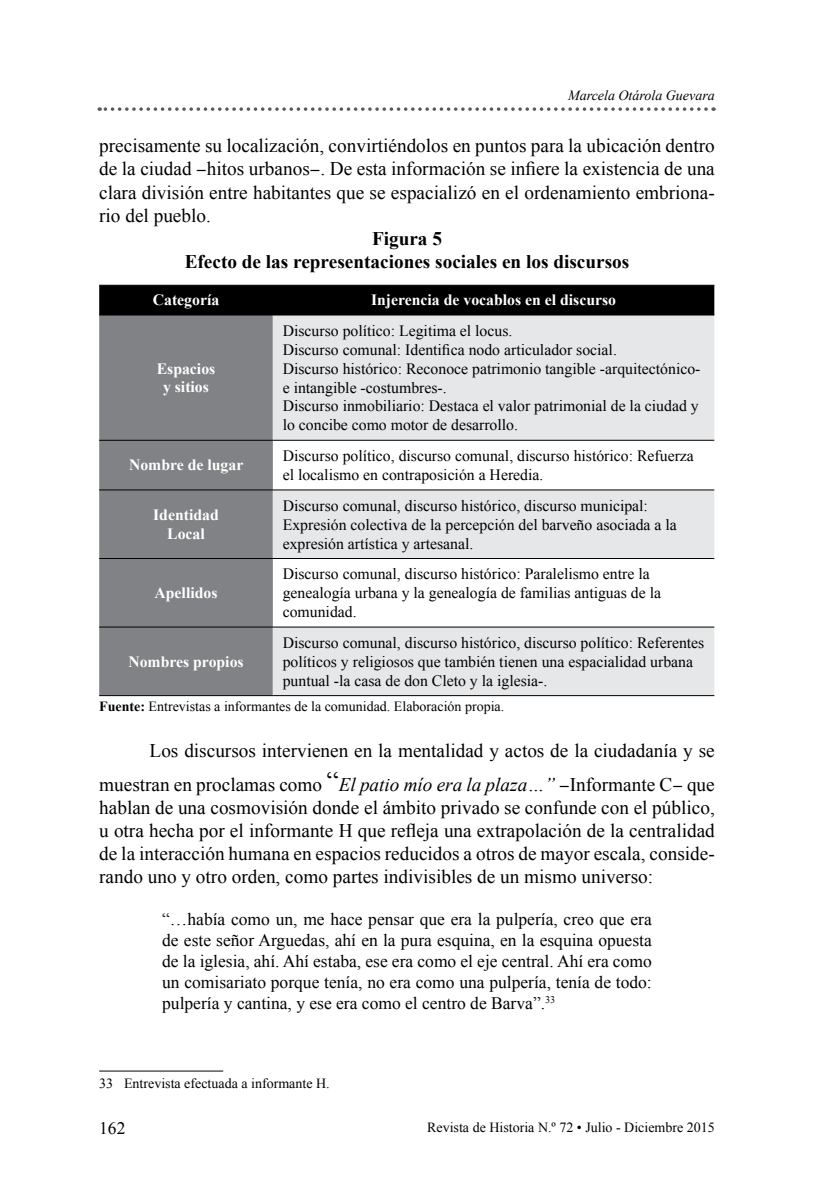
<style>
.page{position:relative;width:819px;height:1197px;background:#fff}
.page>*{position:absolute;margin:0;border:0;box-sizing:border-box;transform-origin:0 0}
.t1{font:19.25px/23.1px "Times New Roman";color:#000;text-align:justify}
.t2{font:700 19.25px/23.1px "Times New Roman";color:#000;text-align:center}
.t3{font:17.5px/21px "Times New Roman";color:#000;text-align:justify}
.t4{font:15.75px/18.9px "Times New Roman";color:#000}
.t5{font:700 15.75px/18.9px "Times New Roman";color:#fff;text-align:center}
.t6{font:14px "Times New Roman";color:#000}
.t7{font:italic 14px "Times New Roman";color:#000}
.s1{font-weight:700}
.s2{font-size:28px}
.s3{font-style:italic}
</style>
<div class="page">
<svg style="left:99px;top:107px;width:607px;height:4px"></svg>
<div style="left:99px;top:286px;width:615px;height:29px;background:#000"></div>
<div style="left:99px;top:316px;width:174px;height:379px;background:#808285"></div>
<svg style="left:273px;top:316px;width:441px;height:379px;fill:#e6e7e8"></svg>
<hr style="left:99px;top:285px;width:174px;height:1px;background:#000">
<hr style="left:273px;top:285px;width:441px;height:1px;background:#000">
<hr style="left:99px;top:315px;width:174px;height:1px;background:#000">
<hr style="left:273px;top:315px;width:441px;height:1px;background:#000">
<hr style="left:99px;top:440px;width:174px;height:1px;background:#000">
<hr style="left:273px;top:440px;width:441px;height:1px;background:#000">
<hr style="left:99px;top:490px;width:174px;height:1px;background:#000">
<hr style="left:273px;top:490px;width:441px;height:1px;background:#000">
<hr style="left:99px;top:558px;width:174px;height:1px;background:#000">
<hr style="left:273px;top:558px;width:441px;height:1px;background:#000">
<hr style="left:99px;top:627px;width:174px;height:1px;background:#000">
<hr style="left:273px;top:627px;width:441px;height:1px;background:#000">
<hr style="left:99px;top:695px;width:174px;height:1px;background:#000">
<hr style="left:273px;top:695px;width:441px;height:1px;background:#000">
<hr style="left:99px;top:1071px;width:124px;height:1px;background:#000">
<p class="t7" style="left:568px;top:86px;width:148px">Marcela Otárola Guevara</p>
<p class="t1" style="left:99px;top:134px;width:617px">precisamente su localización, convirtiéndolos en puntos para la ubicación dentro de la ciudad hitos urbanos . De esta información se infiere la existencia de una clara división entre habitantes que se espacializó en el ordenamiento embriona&shy;rio del pueblo.</p>
<p class="t2" style="left:185px;top:226px;width:446px">Figura 5<br>Efecto de las representaciones sociales en los discursos</p>
<p class="t5" style="left:153px;top:290px;width:68px">Categoría</p>
<p class="t5" style="left:371px;top:290px;width:247px">Injerencia de vocablos en el discurso</p>
<p class="t5" style="left:157px;top:358px;width:60px">Espacios y sitios</p>
<p class="t4" style="left:283px;top:321px;width:419px">Discurso político: Legitima el locus.<br>Discurso comunal: Identifica nodo articulador social.<br>Discurso histórico: Reconoce patrimonio tangible -arquitectónico&shy;e intangible -costumbres-.<br>Discurso inmobiliario: Destaca el valor patrimonial de la ciudad y lo concibe como motor de desarrollo.</p>
<p class="t5" style="left:129px;top:455px;width:116px">Nombre de lugar</p>
<p class="t4" style="left:283px;top:446px;width:413px">Discurso político, discurso comunal, discurso histórico: Refuerza el localismo en contraposición a Heredia.</p>
<p class="t5" style="left:153px;top:505px;width:67px">Identidad<br>Local</p>
<p class="t4" style="left:283px;top:496px;width:396px">Discurso comunal, discurso histórico, discurso municipal:<br>Expresión colectiva de la percepción del barveño asociada a la expresión artística y artesanal.</p>
<p class="t5" style="left:155px;top:583px;width:65px">Apellidos</p>
<p class="t4" style="left:283px;top:564px;width:380px">Discurso comunal, discurso histórico: Paralelismo entre la genealogía urbana y la genealogía de familias antiguas de la comunidad.</p>
<p class="t4" style="left:283px;top:633px;width:423px">Discurso comunal, discurso histórico, discurso político: Referentes políticos y religiosos que también tienen una espacialidad urbana puntual -la casa de don Cleto y la iglesia-.</p>
<p class="t6" style="left:99px;top:697px;width:407px"><span class="s1">Fuente:</span> Entrevistas a informantes de la comunidad. Elaboración propia.</p>
<p class="t1" style="left:99px;top:733px;width:617px;line-height:33.6px;text-align:right">Los discursos intervienen en la mentalidad y actos de la ciudadanía y se muestran en proclamas como <span class="s2">“</span><span class="s3">El patio mío era la plaza…”</span> Informante C que</p>
<p class="t1" style="left:99px;top:795px;width:617px">hablan de una cosmovisión donde el ámbito privado se confunde con el público, u otra hecha por el informante H que refleja una extrapolación de la centralidad de la interacción humana en espacios reducidos a otros de mayor escala, conside&shy;rando uno y otro orden, como partes indivisibles de un mismo universo:</p>
<p class="t3" style="left:162px;top:908px;width:491px">“…había como un, me hace pensar que era la pulpería, creo que era de este señor Arguedas, ahí en la pura esquina, en la esquina opuesta de la iglesia, ahí. Ahí estaba, ese era como el eje central. Ahí era como un comisariato porque tenía, no era como una pulpería, tenía de todo: pulpería y cantina, y ese era como el centro de Barva”.<sup>33</sup></p>
<p class="t5" style="left:128px;top:652px;width:117px">Nombres propios</p>
<p class="t6" style="left:99px;top:1074px;width:232px">33 Entrevista efectuada a informante H.</p>
<p class="t3" style="left:99px;top:1118px;width:28px">162</p>
<p class="t6" style="left:427px;top:1118px;width:289px">Revista de Historia N.º 72 • Julio - Diciembre 2015</p>
</div>
